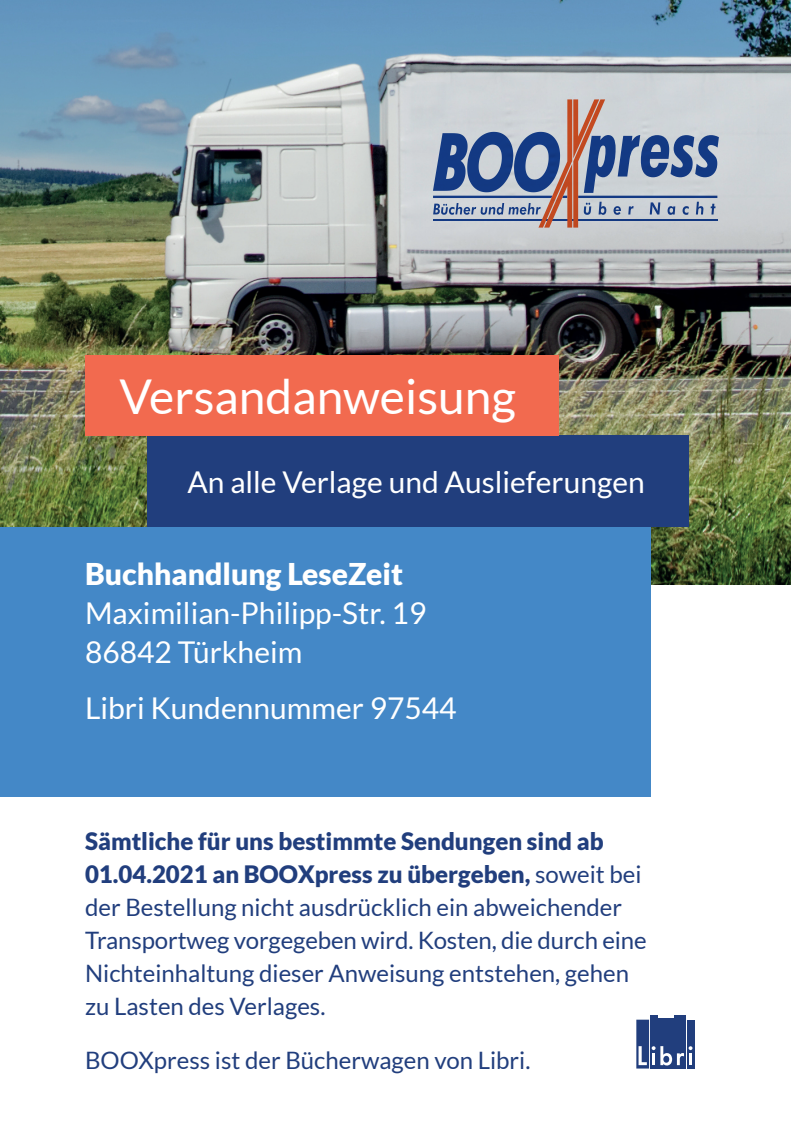
<style>
.page{position:relative;width:791px;height:1140px;background:#fff}
.page>*{position:absolute;margin:0;border:0;box-sizing:border-box;transform-origin:0 0}
.t1{font:48px "Lato";color:#fff}
.t2{font:30px/39px "Lato";color:#fff}
.t3{font:900 30px "Lato";color:#fff}
.t4{font:24px/33px "Lato";color:#213e7d}
.s1{font-weight:900}
</style>
<div class="page">
<img style="left:0;top:0;width:791px;height:584px">
<div style="left:687px;top:1019px;width:7px;height:49px;background:#213e7d"></div>
<div style="left:658px;top:1018px;width:16px;height:50px;background:#213e7d"></div>
<div style="left:650px;top:1015px;width:7px;height:53px;background:#213e7d"></div>
<div style="left:675px;top:1015px;width:11px;height:53px;background:#213e7d"></div>
<svg style="left:636px;top:1019px;width:56px;height:49px"></svg>
<svg style="left:433px;top:99px;width:286px;height:129px;background:#99a0b4"></svg>
<div style="left:147px;top:435px;width:542px;height:91px;background:#213e7d"></div>
<div style="left:0;top:526px;width:651px;height:270px;background:#4488c7"></div>
<div style="left:85px;top:355px;width:473px;height:80px;background:#f26a4f"></div>
<h1 class="t1" style="left:119px;top:370px;width:398px">Versandanweisung</h1>
<p class="t2" style="left:187px;top:463px;width:459px">An alle Verlage und Auslieferungen</p>
<p class="t3" style="left:85px;top:556px;width:319px">Buchhandlung LeseZeit</p>
<p class="t2" style="left:85px;top:593px;width:343px">Maximilian-Philipp-Str. 19<br>86842 Türkheim</p>
<p class="t2" style="left:85px;top:688px;width:373px">Libri Kundennummer 97544</p>
<p class="t4" style="left:85px;top:824px;width:563px"><span class="s1">Sämtliche für uns bestimmte Sendungen sind ab 01.04.2021 an BOOXpress zu übergeben,</span> soweit bei der Bestellung nicht ausdrücklich ein abweichender Transportweg vorgegeben wird. Kosten, die durch eine Nichteinhaltung dieser Anweisung entstehen, gehen zu Lasten des Verlages.</p>
<p class="t4" style="left:85px;top:1043px;width:447px">BOOXpress ist der Bücherwagen von Libri.</p>
</div>
